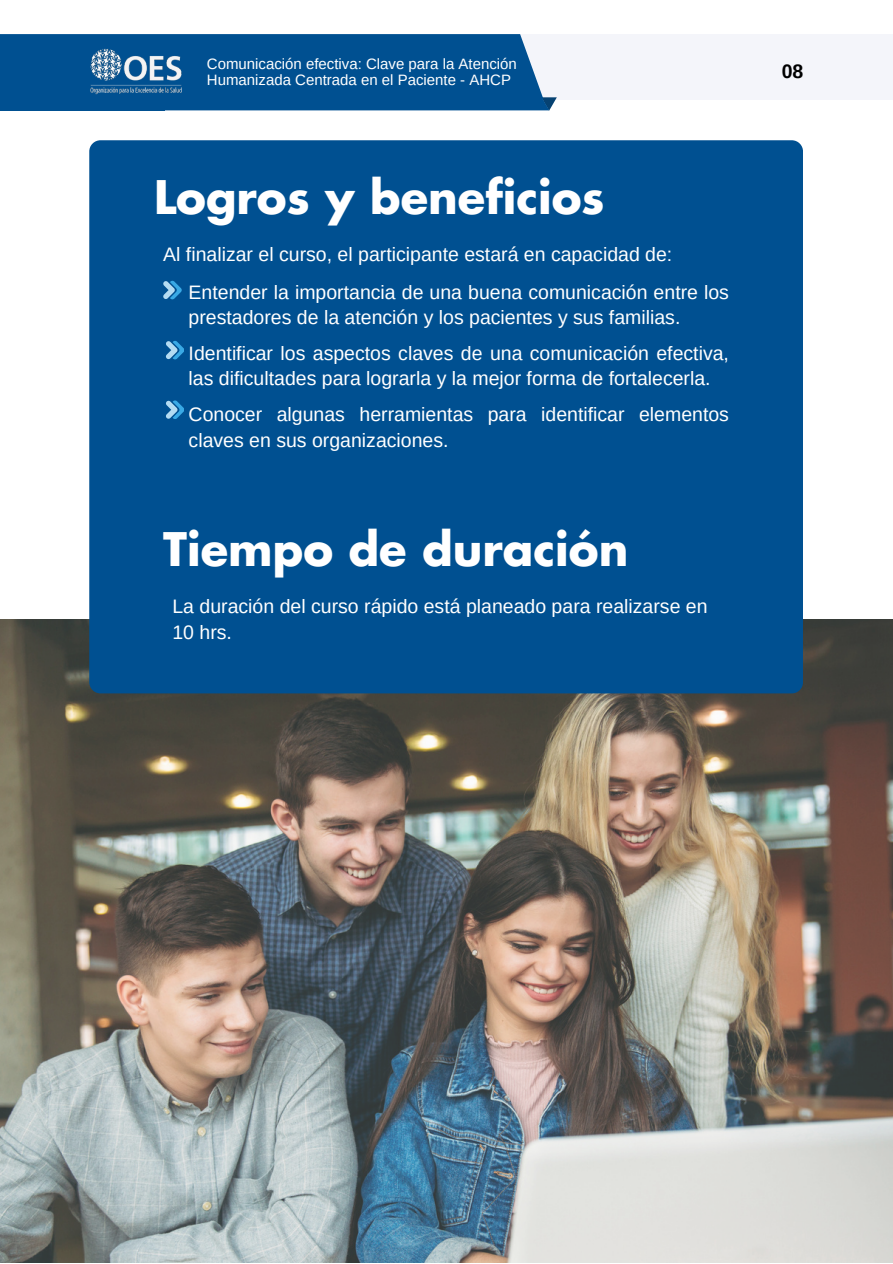
<style>
.page{position:relative;width:893px;height:1264px;background:#fff}
.page>*{position:absolute;margin:0;border:0;box-sizing:border-box;transform-origin:0 0}
.t1{font:700 45px "Futura Std";color:#fff}
.t2{font:19.5px/25.7px "Arimo";color:#fff}
.t3{font:700 19.5px "Arimo";color:#000}
.t4{font:15px/15.8px "Arimo";color:#fff}
</style>
<div class="page">
<img style="left:0;top:619px;width:892px;height:643px">
<div style="left:89px;top:140px;width:714px;height:553px;background:#005091;border-radius:11px"></div>
<svg style="left:163px;top:280px;width:18px;height:19px"></svg>
<svg style="left:166px;top:341px;width:18px;height:18px"></svg>
<svg style="left:166px;top:400px;width:18px;height:19px"></svg>
<div style="left:497px;top:34px;width:395px;height:65px;background:#f4f5fa"></div>
<div style="left:0;top:34px;width:557px;height:76px;background:#005091"></div>
<img style="left:89px;top:49px;width:95px;height:47px">
<p class="t4" style="left:207px;top:56px;width:311px">Comunicación efectiva: Clave para la Atención<br>Humanizada Centrada en el Paciente - AHCP</p>
<p class="t3" style="left:781px;top:61px;width:23px">08</p>
<p class="t1" style="left:154px;top:177px;width:452px">Logros y beneficios</p>
<p class="t2" style="left:163px;top:241px;width:510px">Al finalizar el curso, el participante estará en capacidad de:</p>
<p class="t2" style="left:189px;top:279px;width:542px">Entender la importancia de una buena comunicación entre los prestadores de la atención y los pacientes y sus familias.</p>
<p class="t2" style="left:189px;top:340px;width:542px">Identificar los aspectos claves de una comunicación efectiva, las dificultades para lograrla y la mejor forma de fortalecerla.</p>
<p class="t2" style="left:189px;top:401px;width:542px">Conocer algunas herramientas para identificar elementos claves en sus organizaciones.</p>
<p class="t1" style="left:163px;top:529px;width:466px">Tiempo de duración</p>
<p class="t2" style="left:172px;top:594px;width:536px">La duración del curso rápido está planeado para realizarse en</p>
<p class="t2" style="left:172px;top:619px;width:61px">10 hrs.</p>
</div>
